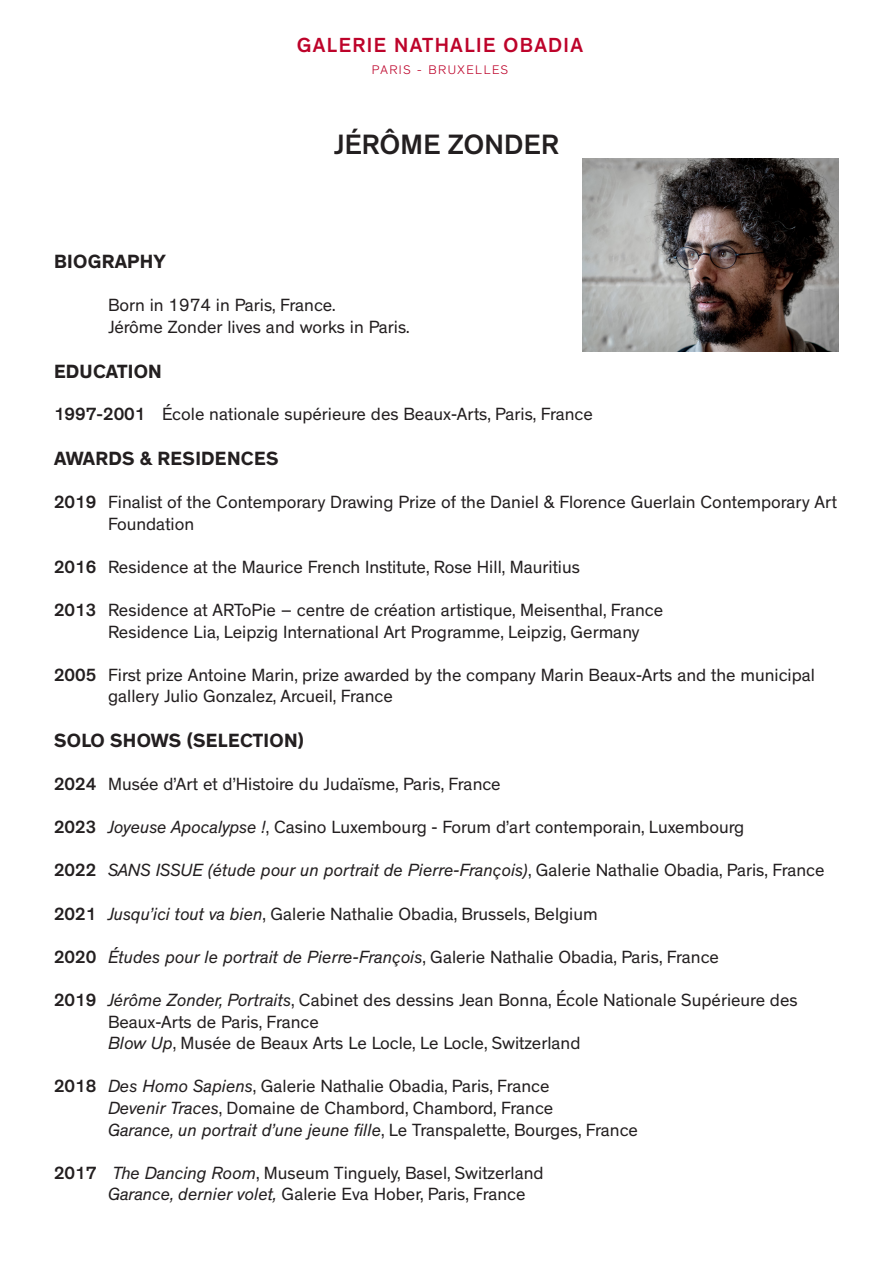
<style>
.page{position:relative;width:893px;height:1263px;background:#fff}
.page>*{position:absolute;margin:0;border:0;box-sizing:border-box;transform-origin:0 0}
.PAGE_INTRODUCTION{font:500 28.5px "Theinhardt";letter-spacing:.015em;color:#231f20}
.t1{font:500 20.7px "Theinhardt";letter-spacing:.07em;color:#bd032a}
.BIOGRAPHIE{font:700 19.5px "Theinhardt";letter-spacing:.015em;color:#231f20}
.t2{font:18px "Theinhardt";color:#231f20}
.t3{font:italic 18px "Theinhardt";color:#231f20}
.t4{font:300 12.75px "Theinhardt";letter-spacing:.12em;color:#bd032a}
.s1{font-weight:500}
.s2{font-style:italic}
.s3{font-weight:500;font-style:normal}
.s4{font-style:normal}
</style>
<div class="page">
<img style="left:583px;top:158px;width:256px;height:194px">
<p class="t1" style="left:297px;top:33px;width:287px">GALERIE NATHALIE OBADIA</p>
<p class="t4" style="left:372px;top:62px;width:138px">PARIS - BRUXELLES</p>
<p class="PAGE_INTRODUCTION" style="left:334px;top:128px;width:226px">JÉRÔME ZONDER</p>
<p class="BIOGRAPHIE" style="left:54px;top:250px;width:113px">BIOGRAPHY</p>
<p class="t2" style="left:108px;top:295px;width:229px">Born in 1974 in Paris, France.</p>
<p class="t2" style="left:108px;top:316px;width:303px">Jérôme Zonder lives and works in Paris.</p>
<p class="BIOGRAPHIE" style="left:54px;top:359px;width:109px">EDUCATION</p>
<p class="t2" style="left:54px;top:404px;width:540px"><span class="s1">1997-2001</span> École nationale supérieure des Beaux-Arts, Paris, France</p>
<p class="BIOGRAPHIE" style="left:54px;top:446px;width:226px">AWARDS &amp; RESIDENCES</p>
<p class="t2" style="left:54px;top:491px;width:784px"><span class="s1">2019</span> Finalist of the Contemporary Drawing Prize of the Daniel &amp; Florence Guerlain Contemporary Art</p>
<p class="t2" style="left:108px;top:513px;width:88px">Foundation</p>
<p class="t2" style="left:54px;top:556px;width:528px"><span class="s1">2016</span> Residence at the Maurice French Institute, Rose Hill, Mauritius</p>
<p class="t2" style="left:54px;top:599px;width:611px"><span class="s1">2013</span> Residence at ARToPie – centre de création artistique, Meisenthal, France</p>
<p class="t2" style="left:108px;top:621px;width:533px">Residence Lia, Leipzig International Art Programme, Leipzig, Germany</p>
<p class="t2" style="left:54px;top:664px;width:762px"><span class="s1">2005</span> First prize Antoine Marin, prize awarded by the company Marin Beaux-Arts and the municipal</p>
<p class="t2" style="left:108px;top:686px;width:286px">gallery Julio Gonzalez, Arcueil, France</p>
<p class="BIOGRAPHIE" style="left:54px;top:728px;width:252px">SOLO SHOWS (SELECTION)</p>
<p class="t2" style="left:54px;top:773px;width:448px"><span class="s1">2024</span> Musée d’Art et d’Histoire du Judaïsme, Paris, France</p>
<p class="t2" style="left:54px;top:816px;width:692px"><span class="s1">2023</span> <span class="s2">Joyeuse Apocalypse !</span>, Casino Luxembourg - Forum d’art contemporain, Luxembourg</p>
<p class="t3" style="left:54px;top:860px;width:772px"><span class="s3">2022</span> SANS ISSUE (étude pour un portrait de Pierre-François)<span class="s4">, Galerie Nathalie Obadia, Paris, France</span></p>
<p class="t2" style="left:54px;top:903px;width:545px"><span class="s1">2021</span> <span class="s2">Jusqu’ici tout va bien</span>, Galerie Nathalie Obadia, Brussels, Belgium</p>
<p class="t3" style="left:54px;top:946px;width:666px"><span class="s3">2020</span> Études pour le portrait de Pierre-François<span class="s4">, Galerie Nathalie Obadia, Paris, France</span></p>
<p class="t2" style="left:54px;top:989px;width:745px"><span class="s1">2019</span> <span class="s2">Jérôme Zonder, Portraits</span>, Cabinet des dessins Jean Bonna, École Nationale Supérieure des</p>
<p class="t2" style="left:108px;top:1011px;width:212px">Beaux-Arts de Paris, France</p>
<p class="t2" style="left:108px;top:1032px;width:474px"><span class="s2">Blow Up</span>, Musée de Beaux Arts Le Locle, Le Locle, Switzerland</p>
<p class="t2" style="left:54px;top:1076px;width:497px"><span class="s1">2018</span> <span class="s2">Des Homo Sapiens</span>, Galerie Nathalie Obadia, Paris, France</p>
<p class="t2" style="left:108px;top:1097px;width:447px"><span class="s2">Devenir Traces</span>, Domaine de Chambord, Chambord, France</p>
<p class="t3" style="left:108px;top:1119px;width:531px">Garance, un portrait d’une jeune fille<span class="s4">, Le Transpalette, Bourges, France</span></p>
<p class="t2" style="left:54px;top:1162px;width:491px"><span class="s1">2017</span> <span class="s2">The Dancing Room</span>, Museum Tinguely, Basel, Switzerland</p>
<p class="t2" style="left:108px;top:1184px;width:419px"><span class="s2">Garance, dernier volet,</span> Galerie Eva Hober, Paris, France</p>
</div>
